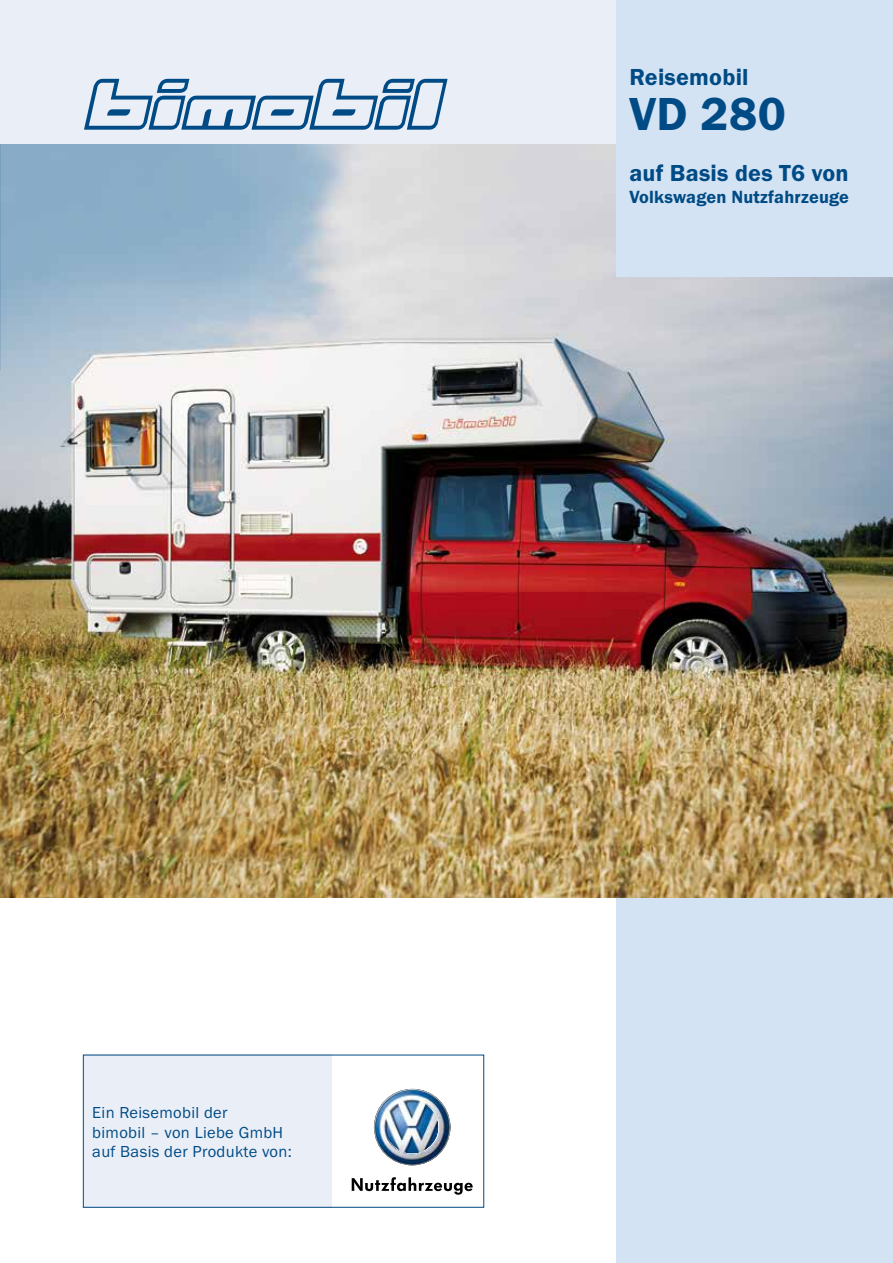
<style>
.page{position:relative;width:893px;height:1263px;background:#fff}
.page>*{position:absolute;margin:0;border:0;box-sizing:border-box;transform-origin:0 0}
.t1{font:600 48px "Franklin Gothic Itc T";color:#004b85}
.t2{font:600 24px "Franklin Gothic Itc T";letter-spacing:.01em;color:#004b85}
.t3{font:600 18.3px "Franklin Gothic Itc T";letter-spacing:.01em;color:#004b85}
.t4{font:16.5px/19.8px "Franklin Gothic Itc T";letter-spacing:.02em;color:#004b85}
</style>
<div class="page">
<div style="left:617px;top:741px;width:276px;height:522px;background:#d4e3f3"></div>
<div style="left:0;top:0;width:617px;height:145px;background:#eaeff7"></div>
<svg style="left:84px;top:79px;width:364px;height:51px"></svg>
<img style="left:0;top:145px;width:893px;height:752px">
<div style="left:617px;top:0;width:276px;height:276px;background:#d4e3f3"></div>
<svg style="left:0;top:145px;width:1px;height:226px"></svg>
<div style="left:84px;top:1054px;width:248px;height:154px;background:#eaeff7"></div>
<svg style="left:352px;top:1177px;width:121px;height:18px"></svg>
<img style="left:375px;top:1090px;width:74px;height:74px">
<h2 class="t2" style="left:629px;top:64px;width:121px">Reisemobil</h2>
<h1 class="t1" style="left:629px;top:89px;width:158px">VD 280</h1>
<h2 class="t2" style="left:629px;top:160px;width:221px">auf Basis des T6 von</h2>
<p class="t3" style="left:629px;top:187px;width:221px">Volkswagen Nutzfahrzeuge</p>
<p class="t4" style="left:92px;top:1102px;width:201px">Ein Reisemobil der<br>bimobil – von Liebe GmbH auf Basis der Produkte von:</p>
</div>
